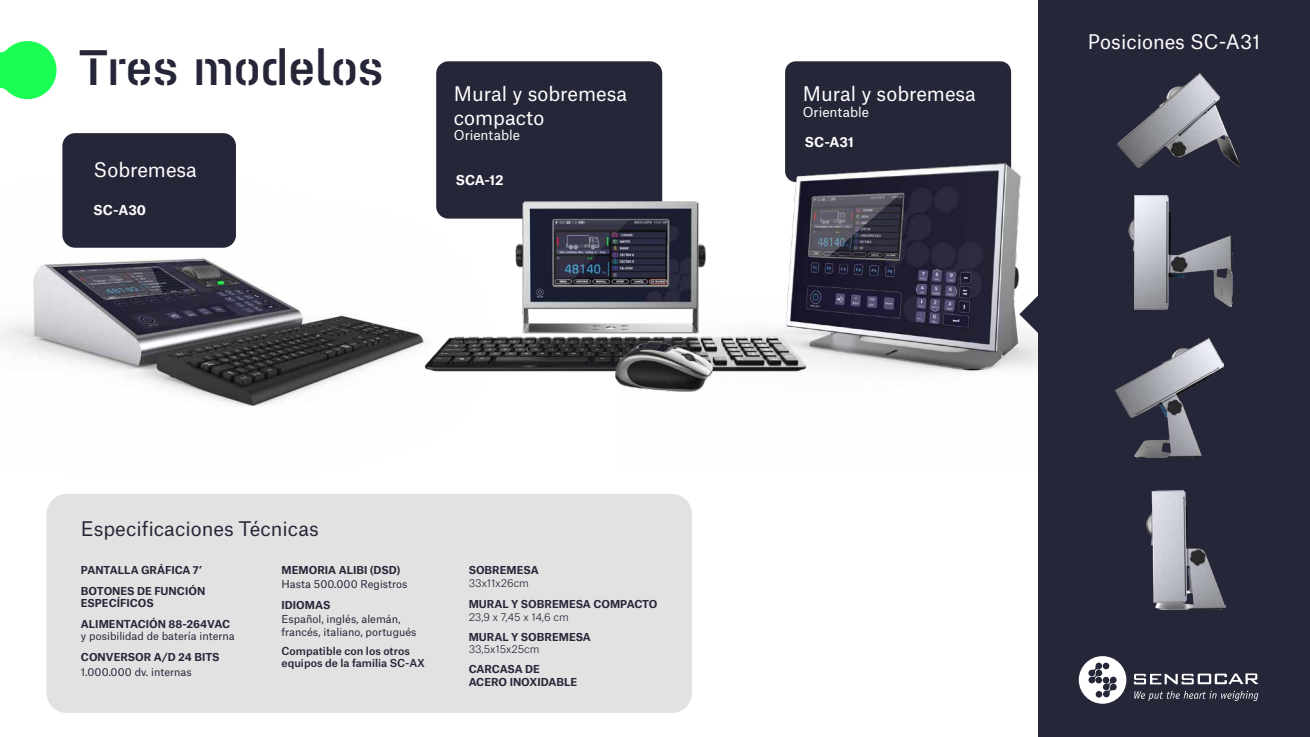
<style>
.page{position:relative;width:1310px;height:737px;background:#fff}
.page>*{position:absolute;margin:0;border:0;box-sizing:border-box;transform-origin:0 0}
.t1{font:700 49.7px "Pacifista LS";color:#262639}
.t2{font:19.25px/23.1px "Atlas Grotesk";color:#fff}
.t3{font:19.25px "Atlas Grotesk";color:#262639}
.t4{font:13.12px "Atlas Grotesk";color:#fff}
.t5{font:700 13.12px "Atlas Grotesk";color:#fff}
.t6{font:700 10.5px/20.5px "Atlas Grotesk";color:#262639}
.t7{font:10.5px/13.1px "Atlas Grotesk";color:#262639}
.t8{font:500 10.5px/12.6px "Atlas Grotesk";color:#262639}
.t9{font:300 10.5px "Atlas Grotesk";color:#262639}
</style>
<div class="page">
<img style="left:0;top:69px;width:437px;height:337px">
<img style="left:653px;top:61px;width:385px;height:311px">
<svg style="left:0;top:41px;width:59px;height:61px"></svg>
<div style="left:46px;top:493px;width:646px;height:219px;background:#e2e2e2;border-radius:21px"></div>
<div style="left:62px;top:133px;width:174px;height:115px;background:#262639;border-radius:13px"></div>
<div style="left:436px;top:61px;width:226px;height:157px;background:#262639;border-radius:12px"></div>
<div style="left:1038px;top:0;width:271px;height:736px;background:#262639"></div>
<svg style="left:1078px;top:656px;width:180px;height:47px"></svg>
<img style="left:1128px;top:196px;width:104px;height:114px">
<img style="left:1146px;top:490px;width:78px;height:119px">
<img style="left:1115px;top:338px;width:108px;height:119px">
<img style="left:1117px;top:73px;width:122px;height:94px">
<svg style="left:1019px;top:288px;width:19px;height:52px"></svg>
<img style="left:363px;top:147px;width:495px;height:259px">
<h1 class="t1" style="left:79px;top:39px;width:306px">Tres modelos</h1>
<h2 class="t2" style="left:94px;top:156px;width:105px">Sobremesa</h2>
<p class="t5" style="left:94px;top:199px;width:54px">SC-A30</p>
<h2 class="t2" style="left:454px;top:80px;width:175px">Mural y sobremesa compacto</h2>
<p class="t4" style="left:454px;top:125px;width:68px">Orientable</p>
<p class="t5" style="left:456px;top:169px;width:49px">SCA-12</p>
<h2 class="t3" style="left:81px;top:512px;width:239px">Especificaciones Técnicas</h2>
<p class="t6" style="left:81px;top:558px;width:126px">PANTALLA GRÁFICA 7’<br>BOTONES DE FUNCIÓN</p>
<p class="t6" style="left:81px;top:592px;width:151px">ESPECÍFICOS<br>ALIMENTACIÓN 88-264VAC</p>
<p class="t7" style="left:81px;top:628px;width:155px">y posibilidad de batería interna</p>
<p class="t6" style="left:81px;top:645px;width:140px">CONVERSOR A/D 24 BITS</p>
<p class="t7" style="left:81px;top:664px;width:112px">1.000.000 dv. internas</p>
<p class="t6" style="left:281px;top:558px;width:120px">MEMORIA ALIBI (DSD)</p>
<p class="t7" style="left:281px;top:576px;width:127px">Hasta 500.000 Registros</p>
<p class="t6" style="left:281px;top:593px;width:50px">IDIOMAS</p>
<p class="t7" style="left:281px;top:611px;width:136px">Español, inglés, alemán, francés, italiano, portugués</p>
<p class="t8" style="left:281px;top:643px;width:145px">Compatible con los otros equipos de la familia SC-AX</p>
<p class="t6" style="left:468px;top:558px;width:72px">SOBREMESA</p>
<p class="t9" style="left:468px;top:574px;width:62px">33x11x26cm</p>
<p class="t6" style="left:468px;top:593px;width:190px">MURAL Y SOBREMESA COMPACTO</p>
<p class="t9" style="left:468px;top:608px;width:102px">23,9 x 7,45 x 14,6 cm</p>
<p class="t6" style="left:468px;top:625px;width:124px">MURAL Y SOBREMESA</p>
<p class="t9" style="left:468px;top:641px;width:72px">33,5x15x25cm</p>
<p class="t6" style="left:468px;top:661px;width:110px;line-height:12.6px">CARCASA DE<br>ACERO INOXIDABLE</p>
<h2 class="t2" style="left:802px;top:80px;width:175px">Mural y sobremesa</h2>
<p class="t4" style="left:802px;top:102px;width:68px">Orientable</p>
<p class="t5" style="left:804px;top:131px;width:50px">SC-A31</p>
<h2 class="t2" style="left:1087px;top:28px;width:174px">Posiciones SC-A31</h2>
</div>
